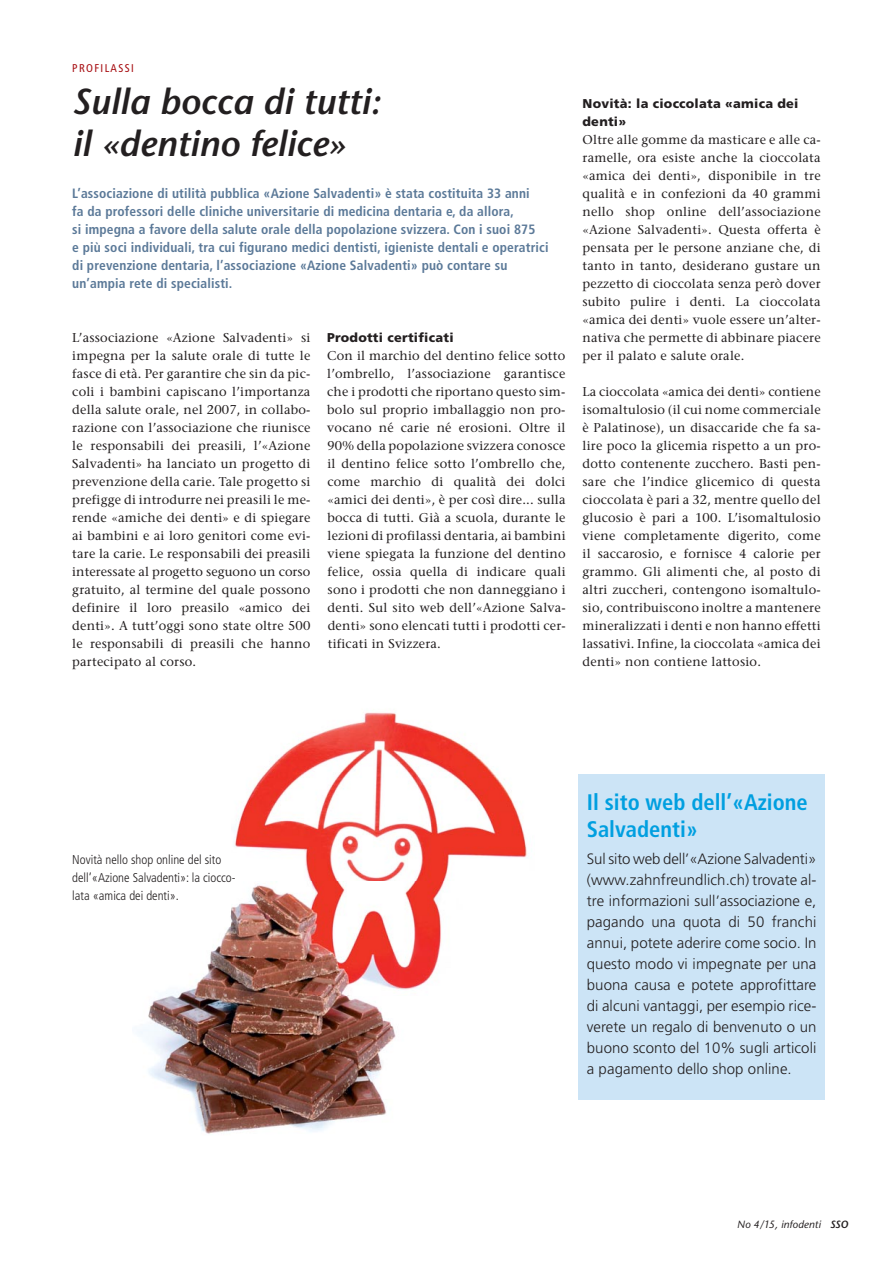
<style>
.page{position:relative;width:893px;height:1263px;background:#fff}
.page>*{position:absolute;margin:0;border:0;box-sizing:border-box;transform-origin:0 0}
.t1{font:italic 600 36px/42px "Stone Sans";color:#231f20}
.t2{font:700 condensed 22.5px/27px "Frutiger";color:#009fe0}
.t3{font:300 15px/21px "Frutiger";letter-spacing:.005em;color:#231f20;text-align:justify}
.t4{font:700 condensed 13.5px/18px "Frutiger";letter-spacing:.01em;color:#5b7998}
.t5{font:12.75px/18px "Stone Serif";letter-spacing:.015em;color:#231f20;text-align:justify}
.t6{font:300 condensed 12.75px/18px "Frutiger";color:#231f20}
.t7{font:900 12.75px/18px "Frutiger";letter-spacing:.02em;color:#231f20}
.t8{font:condensed 11.25px "Frutiger";letter-spacing:.12em;color:#a70e12}
.t9{font:italic 10.5px "Stone Sans";letter-spacing:.01em;color:#231f20}
.s1{font-weight:600}
</style>
<div class="page">
<img style="left:234px;top:712px;width:294px;height:170px">
<div style="left:578px;top:774px;width:247px;height:325px;background:#cce4f6"></div>
<img style="left:138px;top:882px;width:306px;height:252px">
<p class="t8" style="left:72px;top:64px;width:63px">PROFILASSI</p>
<h1 class="t1" style="left:72px;top:84px;width:309px">Sulla bocca di tutti: il «dentino felice»</h1>
<p class="t4" style="left:72px;top:185px;width:478px">L’associazione di utilità pubblica «Azione Salvadenti» è stata costituita 33 anni<br>fa da professori delle cliniche universitarie di medicina dentaria e, da allora,<br>si impegna a favore della salute orale della popolazione svizzera. Con i suoi 875<br>e più soci individuali, tra cui figurano medici dentisti, igieniste dentali e operatrici di prevenzione dentaria, l’associazione «Azione Salvadenti» può contare su un’ampia rete di specialisti.</p>
<p class="t5" style="left:72px;top:330px;width:240px">L’associazione «Azione Salvadenti» si impegna per la salute orale di tutte le fasce di età. Per garantire che sin da pic&shy;coli i bambini capiscano l’importanza della salute orale, nel 2007, in collabo&shy;razione con l’associazione che riunisce le responsabili dei preasili, l’«Azione Salvadenti» ha lanciato un progetto di prevenzione della carie. Tale progetto si prefigge di introdurre nei preasili le me&shy;rende «amiche dei denti» e di spiegare ai bambini e ai loro genitori come evi&shy;tare la carie. Le responsabili dei preasili interessate al progetto seguono un corso gratuito, al termine del quale possono definire il loro preasilo «amico dei denti». A tutt’oggi sono state oltre 500 le responsabili di preasili che hanno partecipato al corso.</p>
<p class="t7" style="left:327px;top:330px;width:128px">Prodotti certificati</p>
<p class="t5" style="left:327px;top:348px;width:240px">Con il marchio del dentino felice sotto l’ombrello, l’associazione garantisce che i prodotti che riportano questo sim&shy;bolo sul proprio imballaggio non pro&shy;vocano né carie né erosioni. Oltre il 90% della popolazione svizzera conosce il dentino felice sotto l’ombrello che, come marchio di qualità dei dolci «amici dei denti», è per così dire... sulla bocca di tutti. Già a scuola, durante le lezioni di profilassi dentaria, ai bambini viene spiegata la funzione del dentino felice, ossia quella di indicare quali sono i prodotti che non danneggiano i denti. Sul sito web dell’«Azione Salva&shy;denti» sono elencati tutti i prodotti cer&shy;tificati in Svizzera.</p>
<p class="t7" style="left:583px;top:96px;width:217px">Novità: la cioccolata «amica dei denti»</p>
<p class="t5" style="left:583px;top:132px;width:240px">Oltre alle gomme da masticare e alle ca&shy;ramelle, ora esiste anche la cioccolata «amica dei denti», disponibile in tre qualità e in confezioni da 40 grammi nello shop online dell’associazione «Azione Salvadenti». Questa offerta è pensata per le persone anziane che, di tanto in tanto, desiderano gustare un pezzetto di cioccolata senza però dover subito pulire i denti. La cioccolata «amica dei denti» vuole essere un’alter&shy;nativa che permette di abbinare piacere per il palato e salute orale.</p>
<p class="t5" style="left:583px;top:384px;width:240px">La cioccolata «amica dei denti» contiene isomaltulosio (il cui nome commerciale è Palatinose), un disaccaride che fa sa&shy;lire poco la glicemia rispetto a un pro&shy;dotto contenente zucchero. Basti pen&shy;sare che l’indice glicemico di questa cioccolata è pari a 32, mentre quello del glucosio è pari a 100. L’isomaltulosio viene completamente digerito, come il saccarosio, e fornisce 4 calorie per grammo. Gli alimenti che, al posto di altri zuccheri, contengono isomaltulo&shy;sio, contribuiscono inoltre a mantenere mineralizzati i denti e non hanno effetti lassativi. Infine, la cioccolata «amica dei denti» non contiene lattosio.</p>
<p class="t6" style="left:72px;top:852px;width:165px">Novità nello shop online del sito dell’«Azione Salvadenti»: la ciocco&shy;lata «amica dei denti».</p>
<h2 class="t2" style="left:587px;top:790px;width:222px">Il sito web dell’«Azione<br>Salvadenti»</h2>
<p class="t3" style="left:587px;top:849px;width:231px">Sul sito web dell’«Azione Salvadenti» (www.zahnfreundlich.ch) trovate al&shy;tre informazioni sull’associazione e, pagando una quota di 50 franchi annui, potete aderire come socio. In questo modo vi impegnate per una buona causa e potete approfittare di alcuni vantaggi, per esempio rice&shy;verete un regalo di benvenuto o un buono sconto del 10% sugli articoli a pagamento dello shop online.</p>
<p class="t9" style="left:737px;top:1220px;width:113px">No 4/15, infodenti <span class="s1">SSO</span></p>
</div>
